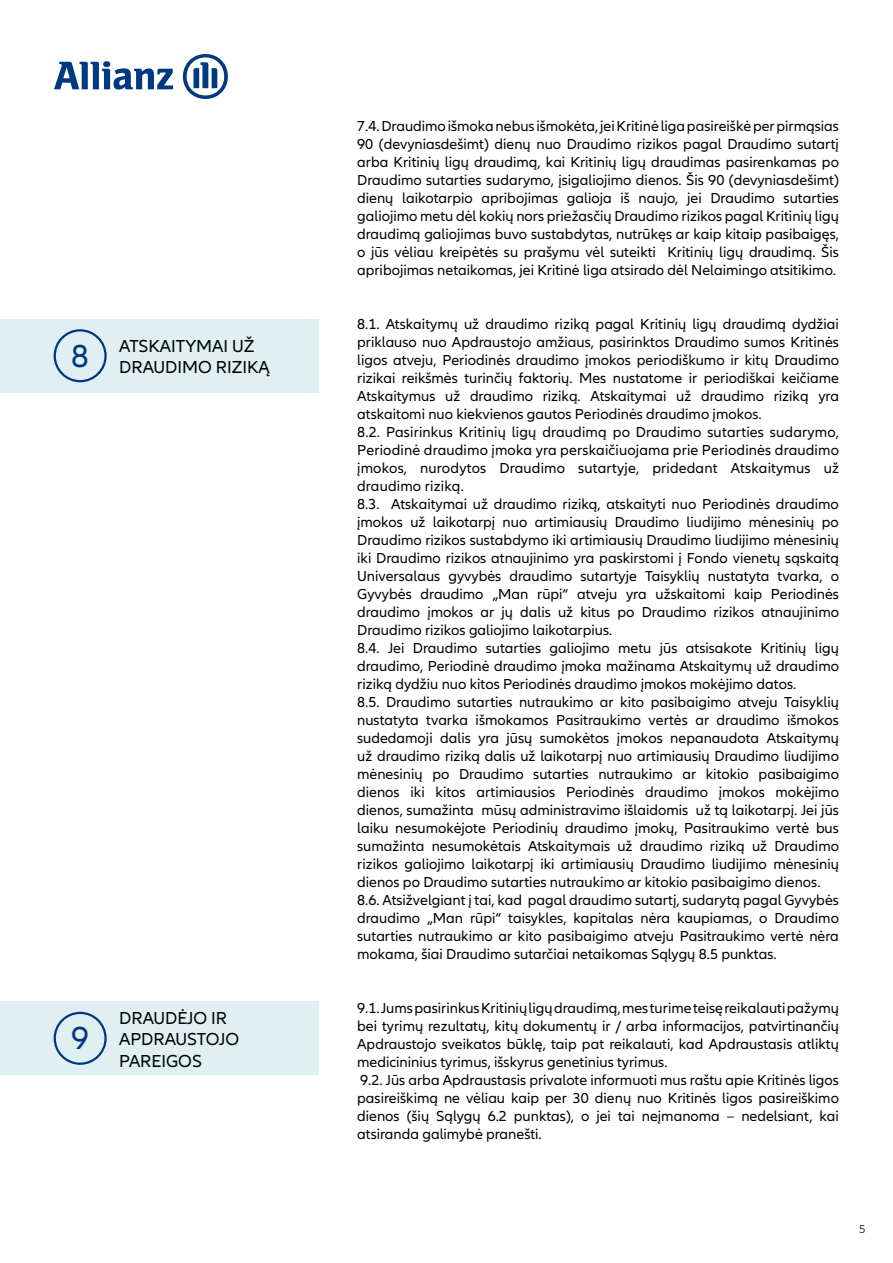
<style>
.page{position:relative;width:893px;height:1263px;background:#fff}
.page>*{position:absolute;margin:0;border:0;box-sizing:border-box;transform-origin:0 0}
.t1{font:33px "Allianz Neo";color:#003781}
.t2{font:18px/21.6px "Allianz Neo";color:#000}
.t3{font:15px/18px "Allianz Neo";color:#000}
.t4{font:12px "Allianz Neo";color:#414141}
</style>
<div class="page">
<svg style="left:54px;top:61px;width:119px;height:29px"></svg>
<svg style="left:183px;top:54px;width:45px;height:45px"></svg>
<div style="left:0;top:319px;width:318px;height:74px;background:#dfeff2"></div>
<div style="left:0;top:1001px;width:318px;height:74px;background:#dfeff2"></div>
<div style="left:54px;top:329px;width:53px;height:53px;border:2px solid #003781;border-radius:50%"></div>
<div style="left:54px;top:1012px;width:53px;height:53px;border:2px solid #003781;border-radius:50%"></div>
<h1 class="t1" style="left:71px;top:337px;width:19px">8</h1>
<p class="t2" style="left:119px;top:336px;width:152px">ATSKAITYMAI UŽ<br>DRAUDIMO RIZIKĄ</p>
<h1 class="t1" style="left:71px;top:1019px;width:19px">9</h1>
<p class="t2" style="left:119px;top:1007px;width:121px">DRAUDĖJO IR<br>APDRAUSTOJO<br>PAREIGOS</p>
<p class="t3" style="left:357px;top:117px;width:483px;text-align:justify">7.4. Draudimo išmoka nebus išmokėta, jei Kritinė liga pasireiškė per pirmąsias 90 (devyniasdešimt) dienų nuo Draudimo rizikos pagal Draudimo sutartį arba Kritinių ligų draudimą, kai Kritinių ligų draudimas pasirenkamas po Draudimo sutarties sudarymo, įsigaliojimo dienos. Šis 90 (devyniasdešimt) dienų laikotarpio apribojimas galioja iš naujo, jei Draudimo sutarties galiojimo metu dėl kokių nors priežasčių Draudimo rizikos pagal Kritinių ligų draudimą galiojimas buvo sustabdytas, nutrūkęs ar kaip kitaip pasibaigęs, o jūs vėliau kreipėtės su prašymu vėl suteikti Kritinių ligų draudimą. Šis apribojimas netaikomas, jei Kritinė liga atsirado dėl Nelaimingo atsitikimo.</p>
<p class="t3" style="left:357px;top:315px;width:483px">8.1. Atskaitymų už draudimo riziką pagal Kritinių ligų draudimą dydžiai priklauso nuo Apdraustojo amžiaus, pasirinktos Draudimo sumos Kritinės ligos atveju, Periodinės draudimo įmokos periodiškumo ir kitų Draudimo rizikai reikšmės turinčių faktorių. Mes nustatome ir periodiškai keičiame Atskaitymus už draudimo riziką. Atskaitymai už draudimo riziką yra atskaitomi nuo kiekvienos gautos Periodinės draudimo įmokos.<br>8.2. Pasirinkus Kritinių ligų draudimą po Draudimo sutarties sudarymo, Periodinė draudimo įmoka yra perskaičiuojama prie Periodinės draudimo įmokos, nurodytos Draudimo sutartyje, pridedant Atskaitymus už draudimo riziką.<br>8.3. Atskaitymai už draudimo riziką, atskaityti nuo Periodinės draudimo įmokos už laikotarpį nuo artimiausių Draudimo liudijimo mėnesinių po Draudimo rizikos sustabdymo iki artimiausių Draudimo liudijimo mėnesinių iki Draudimo rizikos atnaujinimo yra paskirstomi į Fondo vienetų sąskaitą Universalaus gyvybės draudimo sutartyje Taisyklių nustatyta tvarka, o Gyvybės draudimo „Man rūpi“ atveju yra užskaitomi kaip Periodinės draudimo įmokos ar jų dalis už kitus po Draudimo rizikos atnaujinimo Draudimo rizikos galiojimo laikotarpius.<br>8.4. Jei Draudimo sutarties galiojimo metu jūs atsisakote Kritinių ligų draudimo, Periodinė draudimo įmoka mažinama Atskaitymų už draudimo riziką dydžiu nuo kitos Periodinės draudimo įmokos mokėjimo datos.<br>8.5. Draudimo sutarties nutraukimo ar kito pasibaigimo atveju Taisyklių nustatyta tvarka išmokamos Pasitraukimo vertės ar draudimo išmokos sudedamoji dalis yra jūsų sumokėtos įmokos nepanaudota Atskaitymų už draudimo riziką dalis už laikotarpį nuo artimiausių Draudimo liudijimo mėnesinių po Draudimo sutarties nutraukimo ar kitokio pasibaigimo dienos iki kitos artimiausios Periodinės draudimo įmokos mokėjimo dienos, sumažinta mūsų administravimo išlaidomis už tą laikotarpį. Jei jūs laiku nesumokėjote Periodinių draudimo įmokų, Pasitraukimo vertė bus sumažinta nesumokėtais Atskaitymais už draudimo riziką už Draudimo rizikos galiojimo laikotarpį iki artimiausių Draudimo liudijimo mėnesinių dienos po Draudimo sutarties nutraukimo ar kitokio pasibaigimo dienos.<br>8.6. Atsižvelgiant į tai, kad pagal draudimo sutartį, sudarytą pagal Gyvybės draudimo „Man rūpi“ taisykles, kapitalas nėra kaupiamas, o Draudimo sutarties nutraukimo ar kito pasibaigimo atveju Pasitraukimo vertė nėra mokama, šiai Draudimo sutarčiai netaikomas Sąlygų 8.5 punktas.</p>
<p class="t3" style="left:357px;top:999px;width:483px">9.1. Jums pasirinkus Kritinių ligų draudimą, mes turime teisę reikalauti pažymų bei tyrimų rezultatų, kitų dokumentų ir / arba informacijos, patvirtinančių Apdraustojo sveikatos būklę, taip pat reikalauti, kad Apdraustasis atliktų medicininius tyrimus, išskyrus genetinius tyrimus.<br>9.2. Jūs arba Apdraustasis privalote informuoti mus raštu apie Kritinės ligos pasireiškimą ne vėliau kaip per 30 dienų nuo Kritinės ligos pasireiškimo dienos (šių Sąlygų 6.2 punktas), o jei tai neįmanoma – nedelsiant, kai atsiranda galimybė pranešti.</p>
<p class="t4" style="left:859px;top:1222px;width:8px">5</p>
</div>
